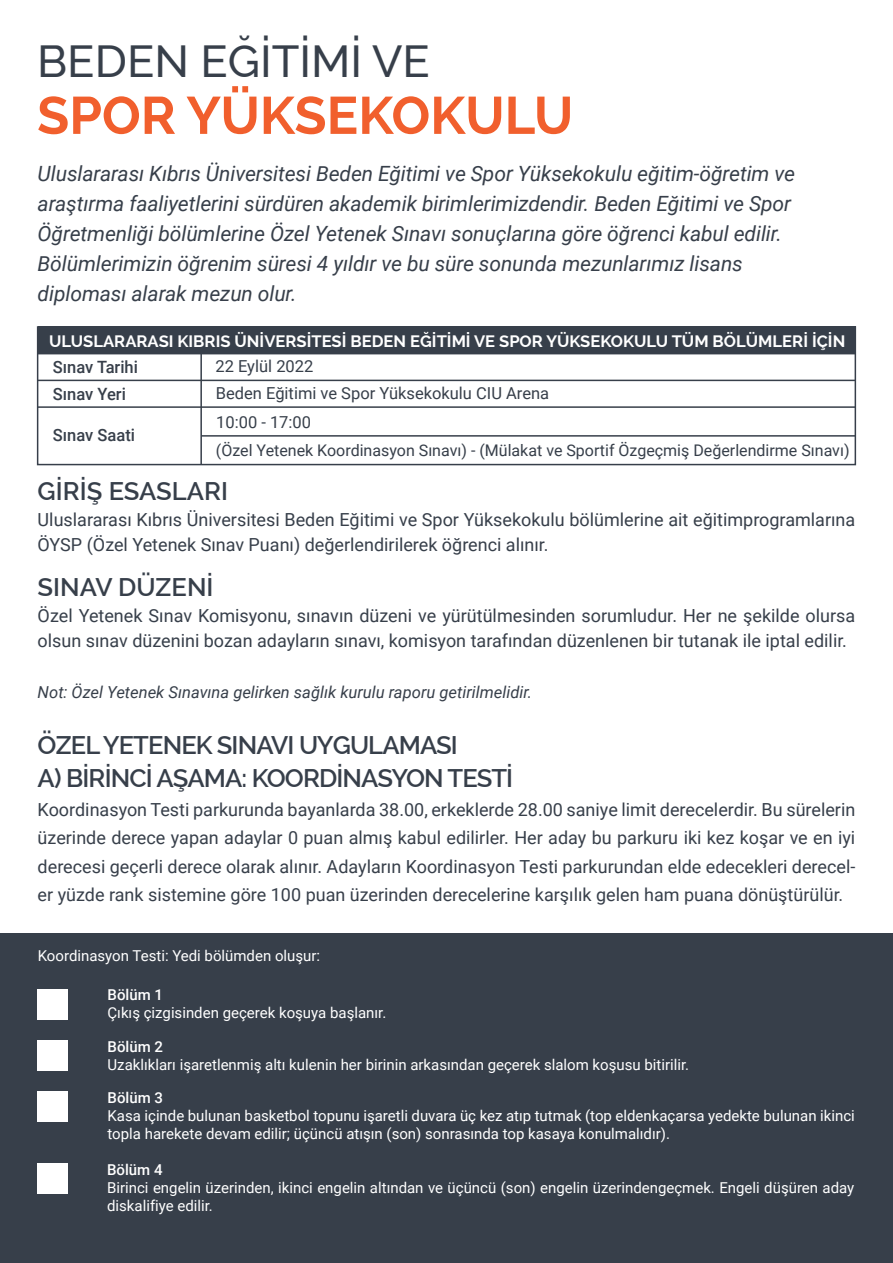
<style>
.page{position:relative;width:893px;height:1263px;background:#fff}
.page>*{position:absolute;margin:0;border:0;box-sizing:border-box;transform-origin:0 0}
.t1{font:700 52.5px "Raleway";color:#f15f2d}
.t2{font:500 45px "Raleway";color:#373f4a}
.t3{font:600 25.5px/33px "Raleway";letter-spacing:-.035em;color:#373f4a}
.t4{font:600 25.5px "Raleway";color:#373f4a}
.t5{font:italic 21px/30px "Roboto";letter-spacing:-.005em;color:#373f4a}
.t6{font:18px/28.5px "Roboto";color:#373f4a}
.t7{font:500 16.95px/27.2px "Roboto";color:#373f4a}
.t8{font:700 16.5px "Raleway";color:#fff}
.t9{font:italic 16.5px "Roboto";color:#373f4a}
.t10{font:16.5px/27.3px "Roboto";color:#373f4a}
.t11{font:16.05px "Roboto";color:#373f4a}
.t12{font:15px/18px "Roboto";color:#fff}
.t13{font:500 15px "Roboto";color:#fff}
</style>
<div class="page">
<div style="left:37px;top:326px;width:819px;height:139px;border:2px solid #373f4a"></div>
<hr style="left:38px;top:406px;width:817px;height:2px;background:#373f4a">
<hr style="left:201px;top:435px;width:654px;height:2px;background:#373f4a">
<hr style="left:38px;top:380px;width:817px;height:1px;background:#373f4a">
<hr style="left:38px;top:353px;width:817px;height:1px;background:#373f4a">
<hr style="left:200px;top:354px;width:2px;height:111px;background:#373f4a">
<div style="left:38px;top:327px;width:817px;height:26px;background:#373f4a"></div>
<div style="left:0;top:933px;width:893px;height:330px;background:#373f4a"></div>
<div style="left:38px;top:989px;width:30px;height:30px;background:#fff"></div>
<div style="left:38px;top:1040px;width:30px;height:30px;background:#fff"></div>
<div style="left:38px;top:1092px;width:30px;height:30px;background:#fff"></div>
<div style="left:37px;top:1163px;width:30px;height:31px;background:#fff"></div>
<h2 class="t2" style="left:37px;top:35px;width:394px">BEDEN EĞİTİMİ VE</h2>
<h1 class="t1" style="left:37px;top:85px;width:538px">SPOR YÜKSEKOKULU</h1>
<p class="t5" style="left:38px;top:157px;width:759px">Uluslararası Kıbrıs Üniversitesi Beden Eğitimi ve Spor Yüksekokulu eğitim-öğretim ve araştırma faaliyetlerini sürdüren akademik birimlerimizdendir. Beden Eğitimi ve Spor Öğretmenliği bölümlerine Özel Yetenek Sınavı sonuçlarına göre öğrenci kabul edilir.<br>Bölümlerimizin öğrenim süresi 4 yıldır ve bu süre sonunda mezunlarımız lisans diploması alarak mezun olur.</p>
<p class="t8" style="left:49px;top:332px;width:798px">ULUSLARARASI KIBRIS ÜNİVERSİTESİ BEDEN EĞİTİMİ VE SPOR YÜKSEKOKULU TÜM BÖLÜMLERİ İÇİN</p>
<p class="t7" style="left:53px;top:352px;width:87px">Sınav Tarihi<br>Sınav Yeri</p>
<p class="t7" style="left:53px;top:421px;width:84px">Sınav Saati</p>
<p class="t10" style="left:216px;top:352px;width:335px">22 Eylül 2022<br>Beden Eğitimi ve Spor Yüksekokulu CIU Arena</p>
<p class="t10" style="left:216px;top:408px;width:96px">10:00 - 17:00</p>
<p class="t11" style="left:216px;top:439px;width:635px">(Özel Yetenek Koordinasyon Sınavı) - (Mülakat ve Sportif Özgeçmiş Değerlendirme Sınavı)</p>
<h3 class="t4" style="left:38px;top:477px;width:192px">GİRİŞ ESASLARI</h3>
<p class="t6" style="left:38px;top:506px;width:819px;line-height:25.5px">Uluslararası Kıbrıs Üniversitesi Beden Eğitimi ve Spor Yüksekokulu bölümlerine ait eğitimprogramlarına<br>ÖYSP (Özel Yetenek Sınav Puanı) değerlendirilerek öğrenci alınır.</p>
<h3 class="t4" style="left:38px;top:573px;width:177px">SINAV DÜZENİ</h3>
<p class="t6" style="left:38px;top:602px;width:819px;line-height:25.5px">Özel Yetenek Sınav Komisyonu, sınavın düzeni ve yürütülmesinden sorumludur. Her ne şekilde olursa olsun sınav düzenini bozan adayların sınavı, komisyon tarafından düzenlenen bir tutanak ile iptal edilir.</p>
<p class="t9" style="left:38px;top:681px;width:496px">Not: Özel Yetenek Sınavına gelirken sağlık kurulu raporu getirilmelidir.</p>
<h3 class="t3" style="left:38px;top:729px;width:477px">ÖZEL YETENEK SINAVI UYGULAMASI<br>A) BİRİNCİ AŞAMA: KOORDİNASYON TESTİ</h3>
<p class="t6" style="left:38px;top:794px;width:819px;text-align:justify">Koordinasyon Testi parkurunda bayanlarda 38.00, erkeklerde 28.00 saniye limit derecelerdir. Bu sürelerin üzerinde derece yapan adaylar 0 puan almış kabul edilirler. Her aday bu parkuru iki kez koşar ve en iyi derecesi geçerli derece olarak alınır. Adayların Koordinasyon Testi parkurundan elde edecekleri derecel&shy;er yüzde rank sistemine göre 100 puan üzerinden derecelerine karşılık gelen ham puana dönüştürülür.</p>
<p class="t12" style="left:38px;top:946px;width:284px">Koordinasyon Testi: Yedi bölümden oluşur:</p>
<p class="t13" style="left:108px;top:984px;width:57px">Bölüm 1</p>
<p class="t12" style="left:108px;top:1003px;width:280px">Çıkış çizgisinden geçerek koşuya başlanır.</p>
<p class="t13" style="left:108px;top:1036px;width:57px">Bölüm 2</p>
<p class="t12" style="left:108px;top:1055px;width:583px">Uzaklıkları işaretlenmiş altı kulenin her birinin arkasından geçerek slalom koşusu bitirilir.</p>
<p class="t13" style="left:108px;top:1087px;width:57px">Bölüm 3</p>
<p class="t12" style="left:108px;top:1106px;width:749px">Kasa içinde bulunan basketbol topunu işaretli duvara üç kez atıp tutmak (top eldenkaçarsa yedekte bulunan ikinci topla harekete devam edilir; üçüncü atışın (son) sonrasında top kasaya konulmalıdır).</p>
<p class="t13" style="left:107px;top:1159px;width:57px">Bölüm 4</p>
<p class="t12" style="left:107px;top:1178px;width:749px">Birinci engelin üzerinden, ikinci engelin altından ve üçüncü (son) engelin üzerindengeçmek. Engeli düşüren aday diskalifiye edilir.</p>
</div>
